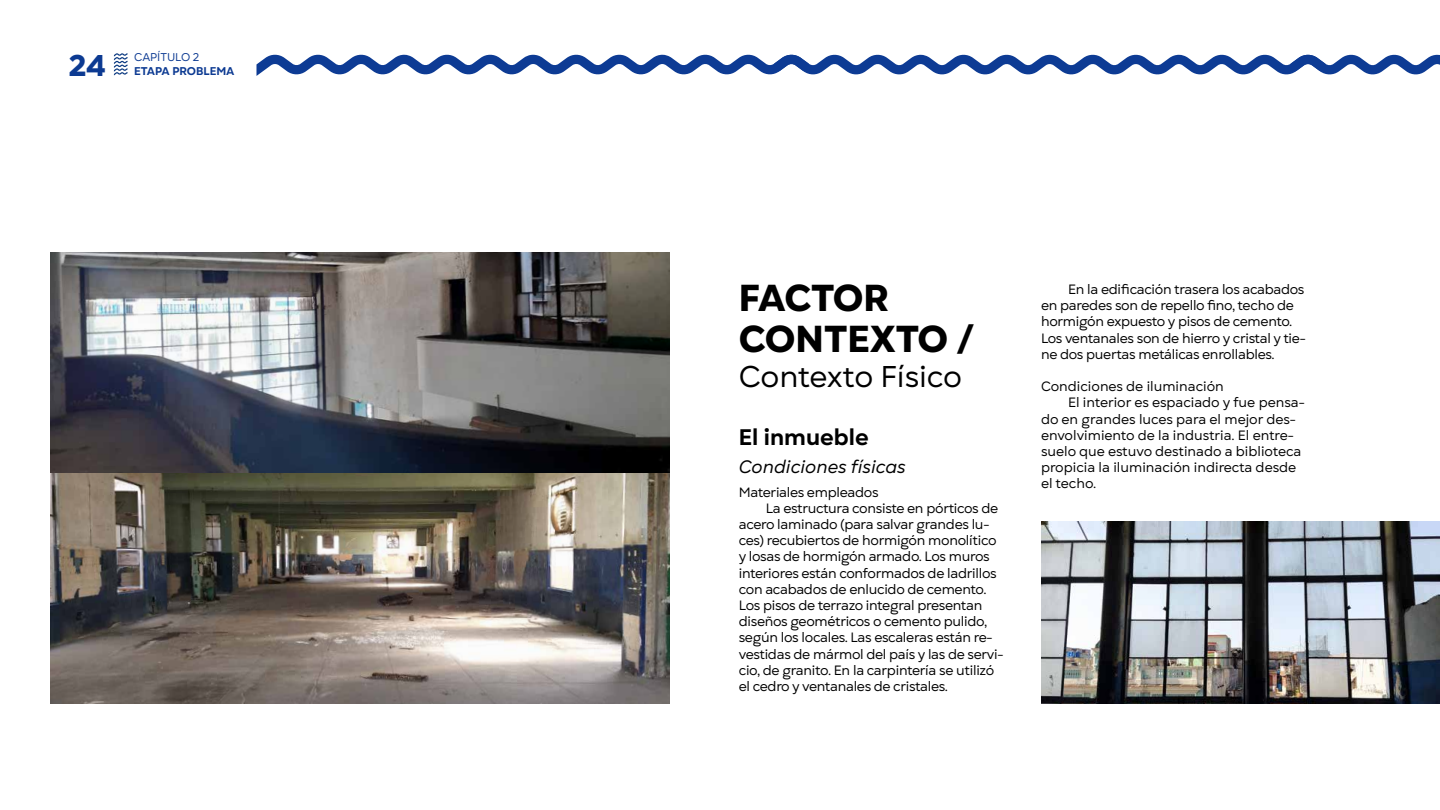
<style>
.page{position:relative;width:1440px;height:810px;background:#fff}
.page>*{position:absolute;margin:0;border:0;box-sizing:border-box;transform-origin:0 0}
.t1{font:800 37.5px/41.2px "Gogh";letter-spacing:-.01em;color:#000}
.t2{font:30px "Gogh";letter-spacing:-.005em;color:#000}
.t3{font:800 30px "Gogh";color:#0c3a92}
.t4{font:700 22.5px "Gogh";color:#000}
.t5{font:italic 18px "Gogh";color:#000}
.t6{font:13.5px/16.2px "Gogh";letter-spacing:-.02em;color:#000}
.t7{font:13.5px "Gogh";color:#000}
.t8{font:700 11.25px "Gogh";color:#0c3a92}
.t9{font:11.25px "Gogh";color:#0c3a92}
</style>
<div class="page">
<svg style="left:114px;top:53px;width:14px;height:22px"></svg>
<svg style="left:256px;top:54px;width:1184px;height:22px"></svg>
<img style="left:51px;top:253px;width:619px;height:450px">
<img style="left:1041px;top:522px;width:399px;height:181px">
<h2 class="t3" style="left:68px;top:46px;width:39px">24</h2>
<p class="t9" style="left:134px;top:51px;width:67px">CAPÍTULO 2</p>
<p class="t8" style="left:134px;top:64px;width:102px">ETAPA PROBLEMA</p>
<h1 class="t1" style="left:739px;top:278px;width:238px">FACTOR<br>CONTEXTO /</h1>
<h2 class="t2" style="left:739px;top:358px;width:225px">Contexto Físico</h2>
<h3 class="t4" style="left:739px;top:423px;width:131px">El inmueble</h3>
<h3 class="t5" style="left:739px;top:456px;width:168px">Condiciones físicas</h3>
<p class="t6" style="left:739px;top:484px;width:141px">Materiales empleados</p>
<p class="t6" style="left:766px;top:500px;width:234px">La estructura consiste en pórticos de</p>
<p class="t6" style="left:739px;top:517px;width:252px">acero laminado (para salvar grandes lu-</p>
<p class="t6" style="left:739px;top:533px;width:259px">ces) recubiertos de hormigón monolítico</p>
<p class="t6" style="left:739px;top:549px;width:252px">y losas de hormigón armado. Los muros</p>
<p class="t6" style="left:739px;top:565px;width:259px">interiores están conformados de ladrillos</p>
<p class="t6" style="left:739px;top:581px;width:249px">con acabados de enlucido de cemento.</p>
<p class="t6" style="left:739px;top:598px;width:245px">Los pisos de terrazo integral presentan</p>
<p class="t6" style="left:739px;top:614px;width:250px">diseños geométricos o cemento pulido,</p>
<p class="t6" style="left:739px;top:630px;width:255px">según los locales. Las escaleras están re-</p>
<p class="t6" style="left:739px;top:646px;width:266px">vestidas de mármol del país y las de servi-</p>
<p class="t6" style="left:739px;top:662px;width:257px">cio, de granito. En la carpintería se utilizó</p>
<p class="t6" style="left:739px;top:679px;width:211px">el cedro y ventanales de cristales.</p>
<p class="t6" style="left:1041px;top:282px;width:266px;text-indent:27px">En la edificación trasera los acabados en paredes son de repello fino, techo de hormigón expuesto y pisos de cemento.<br>Los ventanales son de hierro y cristal y tie&shy;ne dos puertas metálicas enrollables.</p>
<p class="t7" style="left:1041px;top:378px;width:184px">Condiciones de iluminación</p>
<p class="t7" style="left:1068px;top:394px;width:238px">El interior es espaciado y fue pensa-</p>
<p class="t7" style="left:1041px;top:411px;width:257px">do en grandes luces para el mejor des-</p>
<p class="t7" style="left:1041px;top:427px;width:254px">envolvimiento de la industria. El entre-</p>
<p class="t7" style="left:1041px;top:443px;width:262px">suelo que estuvo destinado a biblioteca</p>
<p class="t7" style="left:1041px;top:459px;width:257px">propicia la iluminación indirecta desde</p>
<p class="t6" style="left:1041px;top:476px;width:57px">el techo.</p>
</div>
